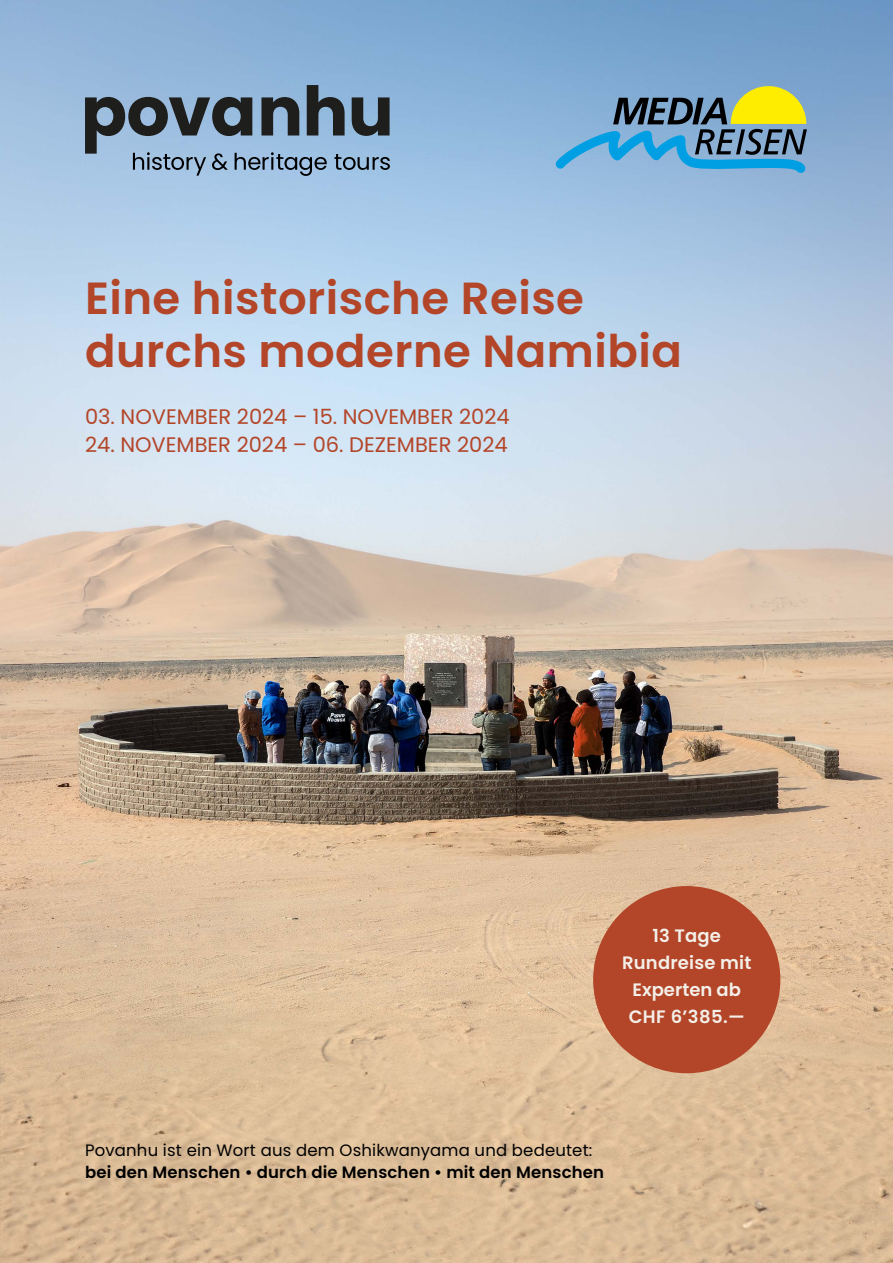
<style>
.page{position:relative;width:893px;height:1263px;background:#fff}
.page>*{position:absolute;margin:0;border:0;box-sizing:border-box;transform-origin:0 0}
.t1{font:600 45px/52.5px "Poppins";letter-spacing:.01em;color:#b34528}
.t2{font:21px "Poppins";color:#b34528}
.t3{font:600 18px/27px "Poppins";letter-spacing:.01em;color:#f3efe8;text-align:center}
.t4{font:16.5px "Poppins";letter-spacing:.01em;color:#000}
.t5{font:600 16.5px "Poppins";letter-spacing:.01em;color:#000}
</style>
<div class="page">
<img style="left:0;top:0;width:893px;height:1263px">
<svg style="left:553px;top:86px;width:255px;height:90px;background:#749faa"></svg>
<svg style="left:85px;top:85px;width:305px;height:91px;background:#728aa1"></svg>
<div style="left:593px;top:886px;width:187px;height:187px;background:#b34528;border-radius:50%"></div>
<h1 class="t1" style="left:85px;top:273px;width:598px">Eine historische Reise durchs moderne Namibia</h1>
<p class="t2" style="left:85px;top:404px;width:426px">03. NOVEMBER 2024 – 15. NOVEMBER 2024</p>
<p class="t2" style="left:85px;top:433px;width:424px">24. NOVEMBER 2024 – 06. DEZEMBER 2024</p>
<p class="t3" style="left:622px;top:922px;width:131px">13 Tage<br>Rundreise mit<br>Experten ab<br>CHF 6’385.—</p>
<p class="t4" style="left:85px;top:1141px;width:509px">Povanhu ist ein Wort aus dem Oshikwanyama und bedeutet:</p>
<p class="t5" style="left:85px;top:1162px;width:521px">bei den Menschen • durch die Menschen • mit den Menschen</p>
</div>
